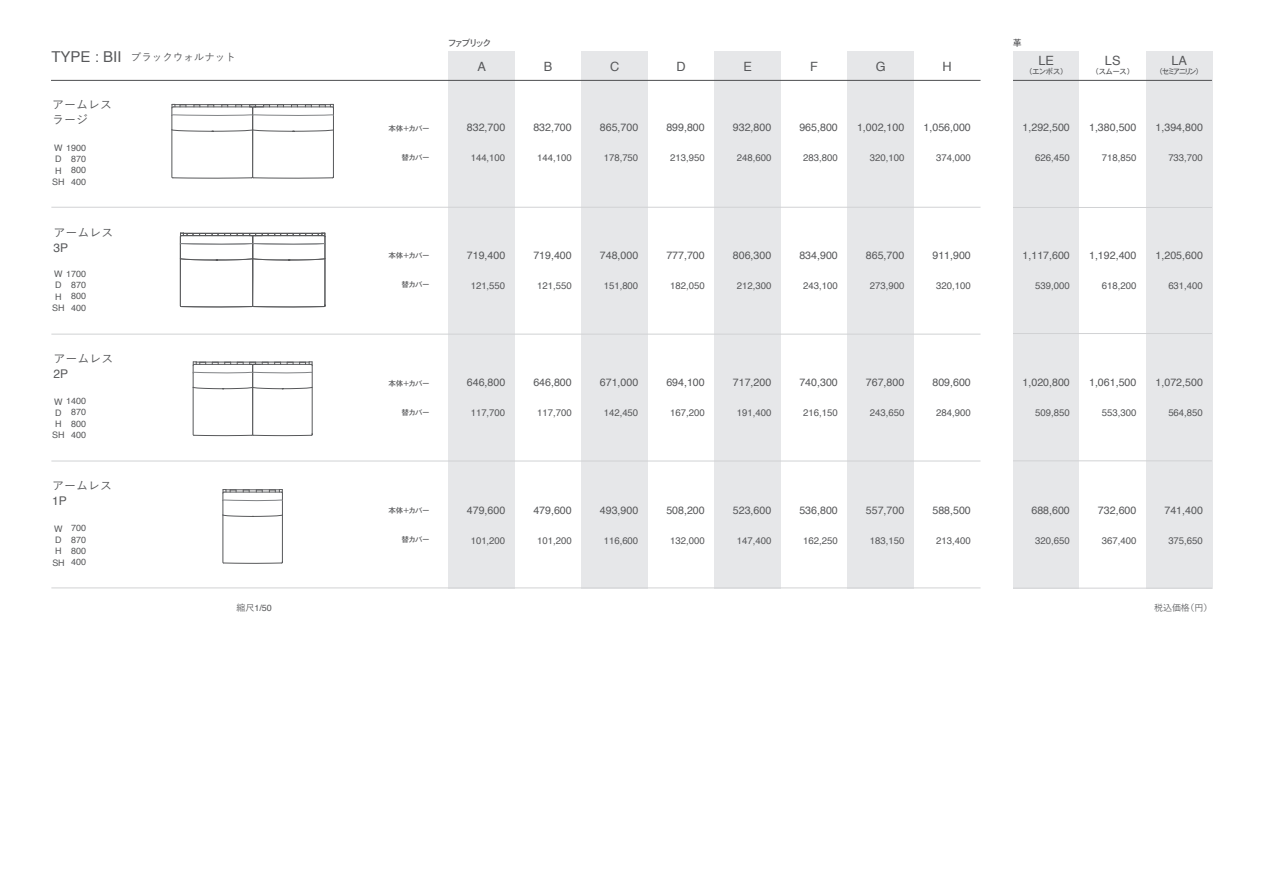
<style>
.page{position:relative;width:1263px;height:893px;background:#fff}
.page>*{position:absolute;margin:0;border:0;box-sizing:border-box;transform-origin:0 0}
.t1{font:12.75px "Helvetica";color:#57585a}
.t2{font:500 12px/14.9px "Yu Go";color:#57585a}
.t3{font:12px "Helvetica";color:#57585a}
.t4{font:10.65px "Helvetica";color:#57585a}
.t5{font:500 10.5px "Yu Go";color:#57585a}
.t6{font:9.6px "Helvetica";color:#57585a}
.t7{font:9px/11.2px "Helvetica";color:#57585a;text-align:justify}
.t8{font:9px "Osaka";color:#57585a}
.t9{font:500 9px "Yu Go";color:#57585a}
.t10{font:7.5px "Osaka";color:#57585a}
.s1{font-family:"Helvetica";font-weight:400;font-size:15px}
.s2{font-family:"Yu Go";font-weight:500}
</style>
<div class="page">
<div style="left:448px;top:51px;width:67px;height:537px;background:#e6e7e9"></div>
<div style="left:581px;top:51px;width:67px;height:537px;background:#e6e7e9"></div>
<div style="left:714px;top:51px;width:67px;height:537px;background:#e6e7e9"></div>
<div style="left:847px;top:51px;width:67px;height:537px;background:#e6e7e9"></div>
<div style="left:1013px;top:51px;width:66px;height:537px;background:#e6e7e9"></div>
<div style="left:1146px;top:51px;width:66px;height:537px;background:#e6e7e9"></div>
<hr style="left:51px;top:80px;width:929px;height:1px;background:#57585a">
<hr style="left:1013px;top:80px;width:199px;height:1px;background:#57585a">
<hr style="left:51px;top:207px;width:929px;height:1px;background:#d1d2d4">
<hr style="left:51px;top:334px;width:929px;height:1px;background:#d1d2d4">
<hr style="left:51px;top:461px;width:929px;height:1px;background:#d1d2d4">
<hr style="left:51px;top:588px;width:929px;height:1px;background:#d1d2d4">
<hr style="left:1013px;top:207px;width:199px;height:1px;background:#d1d2d4">
<hr style="left:1013px;top:333px;width:199px;height:1px;background:#d1d2d4">
<hr style="left:1013px;top:461px;width:199px;height:1px;background:#d1d2d4">
<hr style="left:1013px;top:588px;width:199px;height:1px;background:#d1d2d4">
<svg style="left:171px;top:104px;width:163px;height:75px"></svg>
<svg style="left:180px;top:233px;width:146px;height:74px"></svg>
<svg style="left:193px;top:362px;width:120px;height:74px"></svg>
<svg style="left:222px;top:489px;width:61px;height:75px"></svg>
<p class="t5" style="left:51px;top:47px;width:186px"><span class="s1">TYPE : BⅡ</span> ブラックウォルナット</p>
<p class="t2" style="left:52px;top:96px;width:61px">アームレスラージ</p>
<p class="t7" style="left:71px;top:142px;width:16px;text-indent:-17px">W 1900<br>870<br>800<br>400</p>
<p class="t7" style="left:52px;top:154px;width:14px;text-align:center">D<br>H<br>SH</p>
<p class="t2" style="left:54px;top:223px;width:61px">アームレス</p>
<p class="t3" style="left:54px;top:238px;width:16px">3P</p>
<p class="t7" style="left:71px;top:268px;width:16px;text-indent:-17px">W 1700<br>870<br>800<br>400</p>
<p class="t7" style="left:52px;top:280px;width:14px;text-align:center">D<br>H<br>SH</p>
<p class="t2" style="left:54px;top:350px;width:61px">アームレス</p>
<p class="t3" style="left:54px;top:365px;width:16px">2P</p>
<p class="t7" style="left:71px;top:396px;width:16px;text-indent:-17px">W 1400<br>870<br>800<br>400</p>
<p class="t7" style="left:52px;top:407px;width:14px;text-align:center">D<br>H<br>SH</p>
<p class="t2" style="left:52px;top:476px;width:61px">アームレス</p>
<p class="t3" style="left:52px;top:491px;width:16px">1P</p>
<p class="t7" style="left:71px;top:523px;width:16px">700<br>870<br>800<br>400</p>
<p class="t7" style="left:52px;top:523px;width:14px;text-align:center">W<br>D<br>H<br>SH</p>
<p class="t8" style="left:448px;top:37px;width:44px">ファブリック</p>
<p class="t1" style="left:477px;top:57px;width:10px">A</p>
<p class="t1" style="left:544px;top:57px;width:10px">B</p>
<p class="t1" style="left:610px;top:57px;width:11px">C</p>
<p class="t1" style="left:676px;top:57px;width:11px">D</p>
<p class="t1" style="left:743px;top:57px;width:10px">E</p>
<p class="t1" style="left:810px;top:57px;width:9px">F</p>
<p class="t1" style="left:876px;top:57px;width:11px">G</p>
<p class="t1" style="left:942px;top:57px;width:11px">H</p>
<p class="t8" style="left:1013px;top:37px;width:10px">革</p>
<p class="t1" style="left:1038px;top:51px;width:17px">LE</p>
<p class="t10" style="left:1029px;top:66px;width:37px">（エンボス）</p>
<p class="t1" style="left:1105px;top:51px;width:17px">LS</p>
<p class="t10" style="left:1095px;top:66px;width:37px">（スムース）</p>
<p class="t1" style="left:1171px;top:51px;width:17px">LA</p>
<p class="t10" style="left:1159px;top:66px;width:42px">（セミアニリン）</p>
<p class="t10" style="left:388px;top:123px;width:43px">本体＋カバー</p>
<p class="t4" style="left:467px;top:119px;width:40px">832,700</p>
<p class="t4" style="left:533px;top:119px;width:40px">832,700</p>
<p class="t4" style="left:600px;top:119px;width:40px">865,700</p>
<p class="t4" style="left:666px;top:119px;width:40px">899,800</p>
<p class="t4" style="left:733px;top:119px;width:40px">932,800</p>
<p class="t4" style="left:799px;top:119px;width:40px">965,800</p>
<p class="t4" style="left:857px;top:119px;width:49px">1,002,100</p>
<p class="t4" style="left:923px;top:119px;width:49px">1,056,000</p>
<p class="t4" style="left:1022px;top:119px;width:49px">1,292,500</p>
<p class="t4" style="left:1089px;top:119px;width:49px">1,380,500</p>
<p class="t4" style="left:1155px;top:119px;width:49px">1,394,800</p>
<p class="t10" style="left:401px;top:152px;width:29px">替カバー</p>
<p class="t6" style="left:471px;top:150px;width:36px">144,100</p>
<p class="t6" style="left:537px;top:150px;width:36px">144,100</p>
<p class="t6" style="left:604px;top:150px;width:36px">178,750</p>
<p class="t6" style="left:670px;top:150px;width:36px">213,950</p>
<p class="t6" style="left:737px;top:150px;width:36px">248,600</p>
<p class="t6" style="left:803px;top:150px;width:36px">283,800</p>
<p class="t6" style="left:870px;top:150px;width:36px">320,100</p>
<p class="t6" style="left:936px;top:150px;width:36px">374,000</p>
<p class="t6" style="left:1035px;top:150px;width:36px">626,450</p>
<p class="t6" style="left:1102px;top:150px;width:36px">718,850</p>
<p class="t6" style="left:1168px;top:150px;width:36px">733,700</p>
<p class="t10" style="left:388px;top:251px;width:43px">本体＋カバー</p>
<p class="t4" style="left:467px;top:247px;width:40px">719,400</p>
<p class="t4" style="left:533px;top:247px;width:40px">719,400</p>
<p class="t4" style="left:600px;top:247px;width:40px">748,000</p>
<p class="t4" style="left:666px;top:247px;width:40px">777,700</p>
<p class="t4" style="left:733px;top:247px;width:40px">806,300</p>
<p class="t4" style="left:799px;top:247px;width:40px">834,900</p>
<p class="t4" style="left:866px;top:247px;width:40px">865,700</p>
<p class="t4" style="left:932px;top:247px;width:40px">911,900</p>
<p class="t4" style="left:1022px;top:247px;width:49px">1,117,600</p>
<p class="t4" style="left:1089px;top:247px;width:49px">1,192,400</p>
<p class="t4" style="left:1155px;top:247px;width:49px">1,205,600</p>
<p class="t10" style="left:401px;top:280px;width:29px">替カバー</p>
<p class="t6" style="left:471px;top:278px;width:36px">121,550</p>
<p class="t6" style="left:537px;top:278px;width:36px">121,550</p>
<p class="t6" style="left:604px;top:278px;width:36px">151,800</p>
<p class="t6" style="left:670px;top:278px;width:36px">182,050</p>
<p class="t6" style="left:737px;top:278px;width:36px">212,300</p>
<p class="t6" style="left:803px;top:278px;width:36px">243,100</p>
<p class="t6" style="left:870px;top:278px;width:36px">273,900</p>
<p class="t6" style="left:936px;top:278px;width:36px">320,100</p>
<p class="t6" style="left:1035px;top:278px;width:36px">539,000</p>
<p class="t6" style="left:1102px;top:278px;width:36px">618,200</p>
<p class="t6" style="left:1168px;top:278px;width:36px">631,400</p>
<p class="t10" style="left:388px;top:378px;width:43px">本体＋カバー</p>
<p class="t4" style="left:467px;top:374px;width:40px">646,800</p>
<p class="t4" style="left:533px;top:374px;width:40px">646,800</p>
<p class="t4" style="left:600px;top:374px;width:40px">671,000</p>
<p class="t4" style="left:666px;top:374px;width:40px">694,100</p>
<p class="t4" style="left:733px;top:374px;width:40px">717,200</p>
<p class="t4" style="left:799px;top:374px;width:40px">740,300</p>
<p class="t4" style="left:866px;top:374px;width:40px">767,800</p>
<p class="t4" style="left:932px;top:374px;width:40px">809,600</p>
<p class="t4" style="left:1022px;top:374px;width:49px">1,020,800</p>
<p class="t4" style="left:1089px;top:374px;width:49px">1,061,500</p>
<p class="t4" style="left:1155px;top:374px;width:49px">1,072,500</p>
<p class="t10" style="left:401px;top:407px;width:29px">替カバー</p>
<p class="t6" style="left:471px;top:405px;width:36px">117,700</p>
<p class="t6" style="left:537px;top:405px;width:36px">117,700</p>
<p class="t6" style="left:604px;top:405px;width:36px">142,450</p>
<p class="t6" style="left:670px;top:405px;width:36px">167,200</p>
<p class="t6" style="left:737px;top:405px;width:36px">191,400</p>
<p class="t6" style="left:803px;top:405px;width:36px">216,150</p>
<p class="t6" style="left:870px;top:405px;width:36px">243,650</p>
<p class="t6" style="left:936px;top:405px;width:36px">284,900</p>
<p class="t6" style="left:1035px;top:405px;width:36px">509,850</p>
<p class="t6" style="left:1102px;top:405px;width:36px">553,300</p>
<p class="t6" style="left:1168px;top:405px;width:36px">564,850</p>
<p class="t10" style="left:388px;top:506px;width:43px">本体＋カバー</p>
<p class="t4" style="left:467px;top:502px;width:40px">479,600</p>
<p class="t4" style="left:533px;top:502px;width:40px">479,600</p>
<p class="t4" style="left:600px;top:502px;width:40px">493,900</p>
<p class="t4" style="left:666px;top:502px;width:40px">508,200</p>
<p class="t4" style="left:733px;top:502px;width:40px">523,600</p>
<p class="t4" style="left:799px;top:502px;width:40px">536,800</p>
<p class="t4" style="left:866px;top:502px;width:40px">557,700</p>
<p class="t4" style="left:932px;top:502px;width:40px">588,500</p>
<p class="t4" style="left:1031px;top:502px;width:40px">688,600</p>
<p class="t4" style="left:1098px;top:502px;width:40px">732,600</p>
<p class="t4" style="left:1164px;top:502px;width:40px">741,400</p>
<p class="t10" style="left:401px;top:535px;width:29px">替カバー</p>
<p class="t6" style="left:471px;top:533px;width:36px">101,200</p>
<p class="t6" style="left:537px;top:533px;width:36px">101,200</p>
<p class="t6" style="left:604px;top:533px;width:36px">116,600</p>
<p class="t6" style="left:670px;top:533px;width:36px">132,000</p>
<p class="t6" style="left:737px;top:533px;width:36px">147,400</p>
<p class="t6" style="left:803px;top:533px;width:36px">162,250</p>
<p class="t6" style="left:870px;top:533px;width:36px">183,150</p>
<p class="t6" style="left:936px;top:533px;width:36px">213,400</p>
<p class="t6" style="left:1035px;top:533px;width:36px">320,650</p>
<p class="t6" style="left:1102px;top:533px;width:36px">367,400</p>
<p class="t6" style="left:1168px;top:533px;width:36px">375,650</p>
<p class="t7" style="left:236px;top:602px;width:37px"><span class="s2">縮尺</span>1/50</p>
<p class="t9" style="left:1154px;top:599px;width:60px">税込価格（円）</p>
</div>
